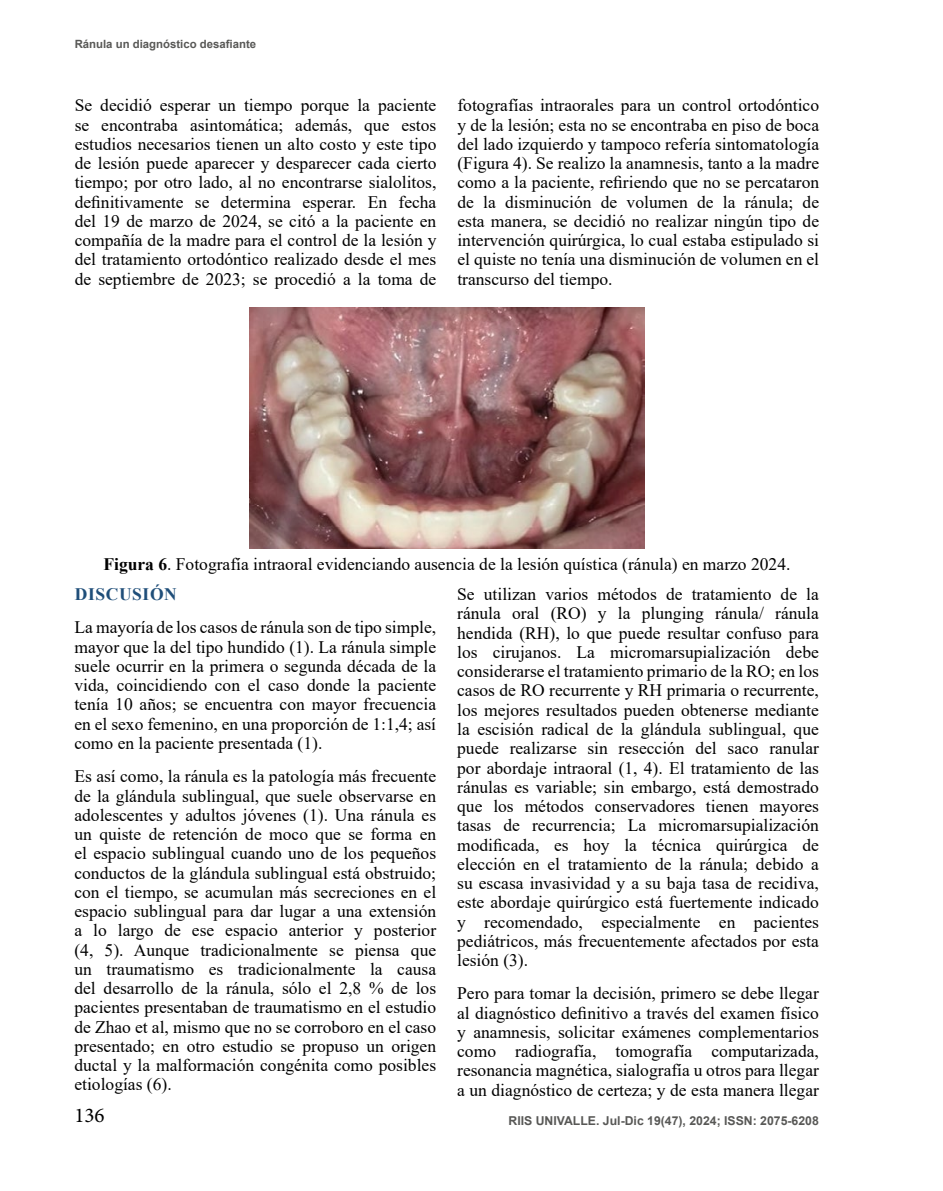
<style>
.page{position:relative;width:943px;height:1191px;background:#fff}
.page>*{position:absolute;margin:0;border:0;box-sizing:border-box;transform-origin:0 0}
.t1{font:21px "Minion Pro";color:#000}
.t2{font:17.5px/19.2px "Times New Roman";color:#000;text-align:justify}
.t3{font:700 17.5px "Times New Roman";letter-spacing:.035em;color:#1f4e79}
.t4{font:700 12.25px "Arial";color:#585856}
.t5{font:700 11.38px "Arial";color:#585856}
.s1{font-weight:700}
</style>
<div class="page">
<img style="left:249px;top:308px;width:395px;height:240px">
<p class="t5" style="left:75px;top:36px;width:183px">Ránula un diagnóstico desafiante</p>
<p class="t2" style="left:75px;top:95px;width:363px">Se decidió esperar un tiempo porque la paciente se encontraba asintomática; además, que estos estudios necesarios tienen un alto costo y este tipo de lesión puede aparecer y desparecer cada cierto tiempo; por otro lado, al no encontrarse sialolitos, definitivamente se determina esperar. En fecha del 19 de marzo de 2024, se citó a la paciente en compañía de la madre para el control de la lesión y del tratamiento ortodóntico realizado desde el mes de septiembre de 2023; se procedió a la toma de</p>
<p class="t2" style="left:457px;top:95px;width:363px">fotografías intraorales para un control ortodóntico y de la lesión; esta no se encontraba en piso de boca del lado izquierdo y tampoco refería sintomatología (Figura 4). Se realizo la anamnesis, tanto a la madre como a la paciente, refiriendo que no se percataron de la disminución de volumen de la ránula; de esta manera, se decidió no realizar ningún tipo de intervención quirúrgica, lo cual estaba estipulado si el quiste no tenía una disminución de volumen en el transcurso del tiempo.</p>
<p class="t2" style="left:103px;top:554px;width:688px"><span class="s1">Figura 6</span>. Fotografía intraoral evidenciando ausencia de la lesión quística (ránula) en marzo 2024.</p>
<p class="t3" style="left:75px;top:581px;width:104px">DISCUSIÓN</p>
<p class="t2" style="left:74px;top:617px;width:363px">La mayoría de los casos de ránula son de tipo simple, mayor que la del tipo hundido (1). La ránula simple suele ocurrir en la primera o segunda década de la vida, coincidiendo con el caso donde la paciente tenía 10 años; se encuentra con mayor frecuencia en el sexo femenino, en una proporción de 1:1,4; así como en la paciente presentada (1).</p>
<p class="t2" style="left:74px;top:766px;width:363px">Es así como, la ránula es la patología más frecuente de la glándula sublingual, que suele observarse en adolescentes y adultos jóvenes (1). Una ránula es un quiste de retención de moco que se forma en el espacio sublingual cuando uno de los pequeños conductos de la glándula sublingual está obstruido; con el tiempo, se acumulan más secreciones en el espacio sublingual para dar lugar a una extensión a lo largo de ese espacio anterior y posterior (4, 5). Aunque tradicionalmente se piensa que un traumatismo es tradicionalmente la causa del desarrollo de la ránula, sólo el 2,8 % de los pacientes presentaban de traumatismo en el estudio de Zhao et al, mismo que no se corroboro en el caso presentado; en otro estudio se propuso un origen ductal y la malformación congénita como posibles etiologías (6).</p>
<p class="t2" style="left:457px;top:584px;width:363px">Se utilizan varios métodos de tratamiento de la ránula oral (RO) y la plunging ránula/ ránula hendida (RH), lo que puede resultar confuso para los cirujanos. La micromarsupialización debe considerarse el tratamiento primario de la RO; en los casos de RO recurrente y RH primaria o recurrente, los mejores resultados pueden obtenerse mediante la escisión radical de la glándula sublingual, que puede realizarse sin resección del saco ranular por abordaje intraoral (1, 4). El tratamiento de las ránulas es variable; sin embargo, está demostrado que los métodos conservadores tienen mayores tasas de recurrencia; La micromarsupialización modificada, es hoy la técnica quirúrgica de elección en el tratamiento de la ránula; debido a su escasa invasividad y a su baja tasa de recidiva, este abordaje quirúrgico está fuertemente indicado y recomendado, especialmente en pacientes pediátricos, más frecuentemente afectados por esta lesión (3).</p>
<p class="t2" style="left:457px;top:983px;width:363px">Pero para tomar la decisión, primero se debe llegar al diagnóstico definitivo a través del examen físico y anamnesis, solicitar exámenes complementarios como radiografía, tomografía computarizada, resonancia magnética, sialografía u otros para llegar a un diagnóstico de certeza; y de esta manera llegar</p>
<p class="t1" style="left:74px;top:1101px;width:32px">136</p>
<p class="t4" style="left:508px;top:1111px;width:312px">RIIS UNIVALLE. Jul-Dic 19(47), 2024; ISSN: 2075-6208</p>
</div>
